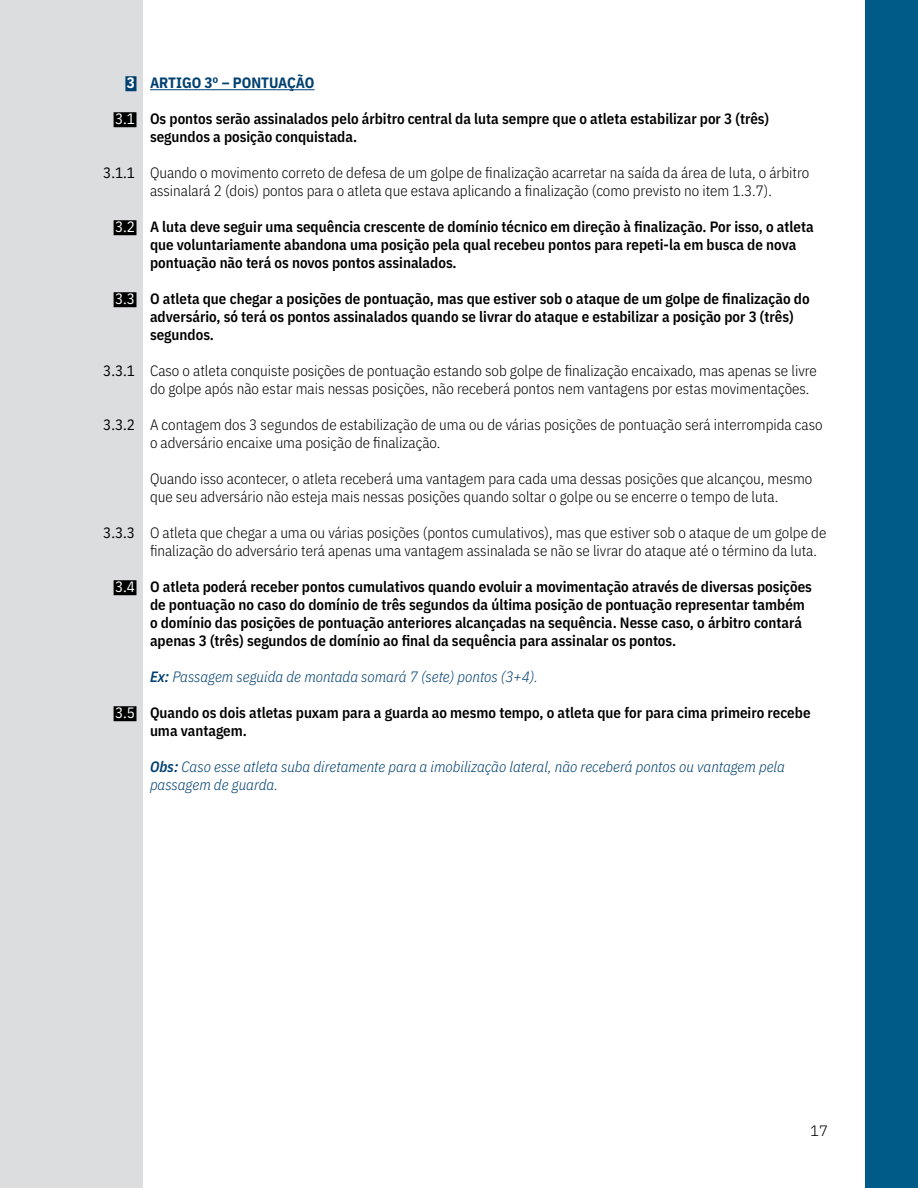
<style>
.page{position:relative;width:918px;height:1188px;background:#fff}
.page>*{position:absolute;margin:0;border:0;box-sizing:border-box;transform-origin:0 0}
.t1{font:600 15px/18px "IBM Plex Sans Cond";color:#000}
.t2{font:300 15px/18px "IBM Plex Sans Cond";color:#000}
.t3{font:italic 300 15px/18px "IBM Plex Sans Cond";color:#004071}
.t4{font:15px "IBM Plex Sans Cond";color:#000}
.t5{font:700 15px "IBM Plex Sans Cond";color:#004071}
.t6{font:15px "IBM Plex Sans Cond";color:#fff}
.t7{font:300 15px "IBM Plex Sans";color:#000}
.t8{font:700 15px "IBM Plex Sans Cond";color:#fff}
.s1{font-weight:600}
</style>
<div class="page">
<div style="left:0;top:0;width:142px;height:1188px;background:#dcddde"></div>
<div style="left:125px;top:76px;width:12px;height:15px;background:#004071"></div>
<div style="left:114px;top:112px;width:23px;height:15px;background:#000"></div>
<div style="left:114px;top:220px;width:23px;height:15px;background:#000"></div>
<div style="left:114px;top:292px;width:23px;height:15px;background:#000"></div>
<div style="left:114px;top:580px;width:23px;height:15px;background:#000"></div>
<div style="left:114px;top:706px;width:23px;height:15px;background:#000"></div>
<hr style="left:150px;top:89px;width:165px;height:1px;background:#004071">
<div style="left:866px;top:0;width:52px;height:1187px;background:#005b89"></div>
<p class="t8" style="left:127px;top:71px;width:10px">3</p>
<p class="t6" style="left:115px;top:107px;width:21px">3.1</p>
<p class="t4" style="left:103px;top:161px;width:33px">3.1.1</p>
<p class="t6" style="left:115px;top:215px;width:21px">3.2</p>
<p class="t6" style="left:115px;top:287px;width:21px">3.3</p>
<p class="t4" style="left:103px;top:359px;width:33px">3.3.1</p>
<p class="t4" style="left:103px;top:413px;width:33px">3.3.2</p>
<p class="t4" style="left:103px;top:521px;width:33px">3.3.3</p>
<p class="t6" style="left:115px;top:575px;width:21px">3.4</p>
<p class="t6" style="left:115px;top:701px;width:21px">3.5</p>
<p class="t5" style="left:150px;top:71px;width:166px">ARTIGO 3º – PONTUAÇÃO</p>
<p class="t1" style="left:150px;top:109px;width:621px">Os pontos serão assinalados pelo árbitro central da luta sempre que o atleta estabilizar por 3 (três) segundos a posição conquistada.</p>
<p class="t2" style="left:150px;top:163px;width:661px">Quando o movimento correto de defesa de um golpe de finalização acarretar na saída da área de luta, o árbitro assinalará 2 (dois) pontos para o atleta que estava aplicando a finalização (como previsto no item 1.3.7).</p>
<p class="t1" style="left:150px;top:217px;width:665px">A luta deve seguir uma sequência crescente de domínio técnico em direção à finalização. Por isso, o atleta que voluntariamente abandona uma posição pela qual recebeu pontos para repeti-la em busca de nova pontuação não terá os novos pontos assinalados.</p>
<p class="t1" style="left:150px;top:289px;width:661px">O atleta que chegar a posições de pontuação, mas que estiver sob o ataque de um golpe de finalização do adversário, só terá os pontos assinalados quando se livrar do ataque e estabilizar a posição por 3 (três) segundos.</p>
<p class="t2" style="left:150px;top:361px;width:668px">Caso o atleta conquiste posições de pontuação estando sob golpe de finalização encaixado, mas apenas se livre do golpe após não estar mais nessas posições, não receberá pontos nem vantagens por estas movimentações.</p>
<p class="t2" style="left:150px;top:415px;width:674px">A contagem dos 3 segundos de estabilização de uma ou de várias posições de pontuação será interrompida caso o adversário encaixe uma posição de finalização.</p>
<p class="t2" style="left:150px;top:469px;width:664px">Quando isso acontecer, o atleta receberá uma vantagem para cada uma dessas posições que alcançou, mesmo que seu adversário não esteja mais nessas posições quando soltar o golpe ou se encerre o tempo de luta.</p>
<p class="t2" style="left:150px;top:523px;width:678px">O atleta que chegar a uma ou várias posições (pontos cumulativos), mas que estiver sob o ataque de um golpe de finalização do adversário terá apenas uma vantagem assinalada se não se livrar do ataque até o término da luta.</p>
<p class="t1" style="left:150px;top:577px;width:664px">O atleta poderá receber pontos cumulativos quando evoluir a movimentação através de diversas posições de pontuação no caso do domínio de três segundos da última posição de pontuação representar também o domínio das posições de pontuação anteriores alcançadas na sequência. Nesse caso, o árbitro contará apenas 3 (três) segundos de domínio ao final da sequência para assinalar os pontos.</p>
<p class="t3" style="left:150px;top:667px;width:389px"><span class="s1">Ex:</span> Passagem seguida de montada somará 7 (sete) pontos (3+4).</p>
<p class="t1" style="left:150px;top:703px;width:662px">Quando os dois atletas puxam para a guarda ao mesmo tempo, o atleta que for para cima primeiro recebe uma vantagem.</p>
<p class="t3" style="left:150px;top:757px;width:636px"><span class="s1">Obs:</span> Caso esse atleta suba diretamente para a imobilização lateral, não receberá pontos ou vantagem pela passagem de guarda.</p>
<p class="t7" style="left:810px;top:1119px;width:19px">17</p>
</div>
